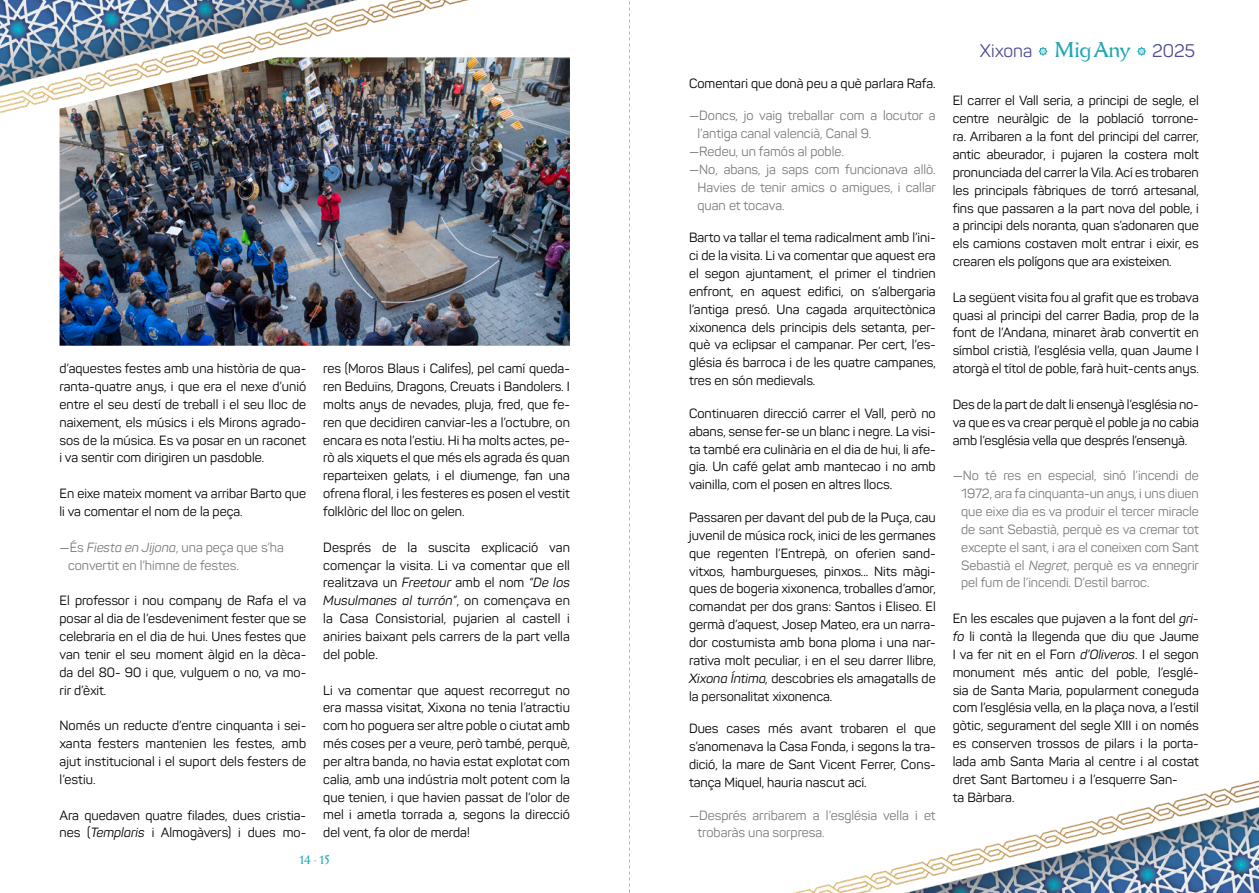
<style>
.page{position:relative;width:1259px;height:893px;background:#fff}
.page>*{position:absolute;margin:0;border:0;box-sizing:border-box;transform-origin:0 0}
.t1{font:18px "Panton";color:#4e4e97}
.t2{font:13.2px/17.9px "Panton";color:#000;text-align:justify}
.t3{font:13.2px/17.9px "Panton";color:#7b7b7b}
.t4{font:12px "Aichel";color:#22a8b5}
.s1{font-style:italic}
.s2{color:#acd3da}
.s3{font-family:"Aichel";font-size:21px;color:#22a8b5}
</style>
<div class="page">
<img style="left:0;top:0;width:469px;height:127px">
<img style="left:793px;top:780px;width:466px;height:113px">
<img style="left:60px;top:57px;width:510px;height:289px">
<svg style="left:629px;top:1px;width:1px;height:892px"></svg>
<p class="t2" style="left:60px;top:360px;width:248px">d’aquestes festes amb una història de qua· ranta-quatre anys, i que era el nexe d’unió entre el seu destí de treball i el seu lloc de naixement, els músics i els Mirons agrado· sos de la música. Es va posar en un raconet i va sentir com dirigiren un pasdoble.</p>
<p class="t2" style="left:60px;top:485px;width:248px">En eixe mateix moment va arribar Barto que li va comentar el nom de la peça.</p>
<p class="t3" style="left:68px;top:538px;width:217px;text-indent:-9px">—És <span class="s1">Fiesta en Jijona</span>, una peça que s’ha convertit en l’himne de festes.</p>
<p class="t2" style="left:60px;top:592px;width:248px">El professor i nou company de Rafa el va posar al dia de l’esdeveniment fester que se celebraria en el dia de hui. Unes festes que van tenir el seu moment àlgid en la dèca· da del 80- 90 i que, vulguem o no, va mo· rir d’èxit.</p>
<p class="t2" style="left:60px;top:717px;width:248px">Només un reducte d’entre cinquanta i sei· xanta festers mantenien les festes, amb ajut institucional i el suport dels festers de l’estiu.</p>
<p class="t2" style="left:60px;top:806px;width:248px">Ara quedaven quatre filades, dues cristia&shy;nes (<span class="s1">Templaris</span> i Almogàvers) i dues mo·</p>
<p class="t2" style="left:323px;top:360px;width:248px">res (Moros Blaus i Califes), pel camí queda· ren Beduïns, Dragons, Creuats i Bandolers. I molts anys de nevades, pluja, fred, que fe· ren que decidiren canviar-les a l’octubre, on encara es nota l’estiu. Hi ha molts actes, pe· rò als xiquets el que més els agrada és quan reparteixen gelats, i el diumenge, fan una ofrena floral, i les festeres es posen el vestit folklòric del lloc on gelen.</p>
<p class="t2" style="left:323px;top:538px;width:248px">Després de la suscita explicació van començar la visita. Li va comentar que ell realitzava un <span class="s1">Freetour</span> amb el nom <span class="s1">“De los Musulmanes al turrón”</span>, on començava en la Casa Consistorial, pujarien al castell i aniries baixant pels carrers de la part vella del poble.</p>
<p class="t2" style="left:323px;top:681px;width:248px">Li va comentar que aquest recorregut no era massa visitat, Xixona no tenia l’atractiu com ho poguera ser altre poble o ciutat amb més coses per a veure, però també, perquè, per altra banda, no havia estat explotat com calia, amb una indústria molt potent com la que tenien, i que havien passat de l’olor de mel i ametla torrada a, segons la direcció del vent, fa olor de merda!</p>
<p class="t4" style="left:299px;top:853px;width:32px">14 <span class="s2">-</span> 15</p>
<p class="t2" style="left:689px;top:74px;width:248px">Comentari que donà peu a què parlara Rafa.</p>
<p class="t3" style="left:689px;top:107px;width:248px">—Doncs, jo vaig treballar com a locutor a</p>
<p class="t3" style="left:697px;top:125px;width:175px">l’antiga canal valencià, Canal 9.</p>
<p class="t3" style="left:689px;top:142px;width:156px">—Redeu, un famós al poble.</p>
<p class="t3" style="left:689px;top:160px;width:248px">—No, abans, ja saps com funcionava allò.</p>
<p class="t3" style="left:697px;top:178px;width:240px">Havies de tenir amics o amigues, i callar</p>
<p class="t3" style="left:697px;top:196px;width:88px">quan et tocava.</p>
<p class="t2" style="left:689px;top:229px;width:248px">Barto va tallar el tema radicalment amb l’ini· ci de la visita. Li va comentar que aquest era el segon ajuntament, el primer el tindrien enfront, en aquest edifici, on s’albergaria l’antiga presó. Una cagada arquitectònica xixonenca dels principis dels setanta, per· què va eclipsar el campanar. Per cert, l’es· glésia és barroca i de les quatre campanes, tres en són medievals.</p>
<p class="t2" style="left:689px;top:404px;width:248px">Continuaren direcció carrer el Vall, però no abans, sense fer-se un blanc i negre. La visi· ta també era culinària en el dia de hui, li afe· gia. Un café gelat amb mantecao i no amb vainilla, com el posen en altres llocs.</p>
<p class="t2" style="left:689px;top:508px;width:248px">Passaren per davant del pub de la Puça, cau juvenil de música rock, inici de les germanes que regenten l’Entrepà, on oferien sand· vitxos, hamburgueses, pinxos... Nits màgi· ques de bogeria xixonenca, troballes d’amor, comandat per dos grans: Santos i Eliseo. El germà d’aquest, Josep Mateo, era un narra· dor costumista amb bona ploma i una nar· rativa molt peculiar, i en el seu darrer llibre, <span class="s1">Xixona Íntima,</span> descobries els amagatalls de la personalitat xixonenca.</p>
<p class="t2" style="left:689px;top:720px;width:248px">Dues cases més avant trobaren el que s’anomenava la Casa Fonda, i segons la tra· dició, la mare de Sant Vicent Ferrer, Cons· tança Miquel, hauria nascut ací.</p>
<p class="t3" style="left:697px;top:806px;width:240px;text-indent:-9px">—Després arribarem a l’església vella i et trobaràs una sorpresa.</p>
<h1 class="t1" style="left:980px;top:40px;width:217px">Xixona <span class="s3">Mig Any</span> 2025</h1>
<p class="t2" style="left:952px;top:92px;width:248px">El carrer el Vall seria, a principi de segle, el centre neuràlgic de la població torrone· ra. Arribaren a la font del principi del carrer, antic abeurador, i pujaren la costera molt pronunciada del carrer la Vila. Ací es trobaren les principals fàbriques de torró artesanal, fins que passaren a la part nova del poble, i a principi dels noranta, quan s’adonaren que els camions costaven molt entrar i eixir, es crearen els polígons que ara existeixen.</p>
<p class="t2" style="left:952px;top:288px;width:248px">La següent visita fou al grafit que es trobava quasi al principi del carrer Badia, prop de la font de l’Andana, minaret àrab convertit en símbol cristià, l’església vella, quan Jaume I atorgà el títol de poble, farà huit-cents anys.</p>
<p class="t2" style="left:952px;top:395px;width:248px">Des de la part de dalt li ensenyà l’església no· va que es va crear perquè el poble ja no cabia amb l’església vella que després l’ensenyà.</p>
<p class="t3" style="left:961px;top:467px;width:239px;text-align:justify;text-indent:-9px">—No té res en especial, sinó l’incendi de 1972, ara fa cinquanta-un anys, i uns diuen que eixe dia es va produir el tercer miracle de sant Sebastià, perquè es va cremar tot excepte el sant, i ara el coneixen com Sant Sebastià el <span class="s1">Negret</span>, perquè es va ennegrir pel fum de l’incendi. D’estil barroc.</p>
<p class="t2" style="left:952px;top:609px;width:248px;text-align:left">En les escales que pujaven a la font del <span class="s1">gri&shy;fo</span> li contà la llegenda que diu que Jaume I va fer nit en el Forn <span class="s1">d’Oliveros</span>. I el segon monument més antic del poble, l’esglé· sia de Santa Maria, popularment coneguda com l’església vella, en la plaça nova, a l’estil gòtic, segurament del segle XIII i on només es conserven trossos de pilars i la porta· lada amb Santa Maria al centre i al costat dret Sant Bartomeu i a l’esquerre San·<br>ta Bàrbara.</p>
</div>
